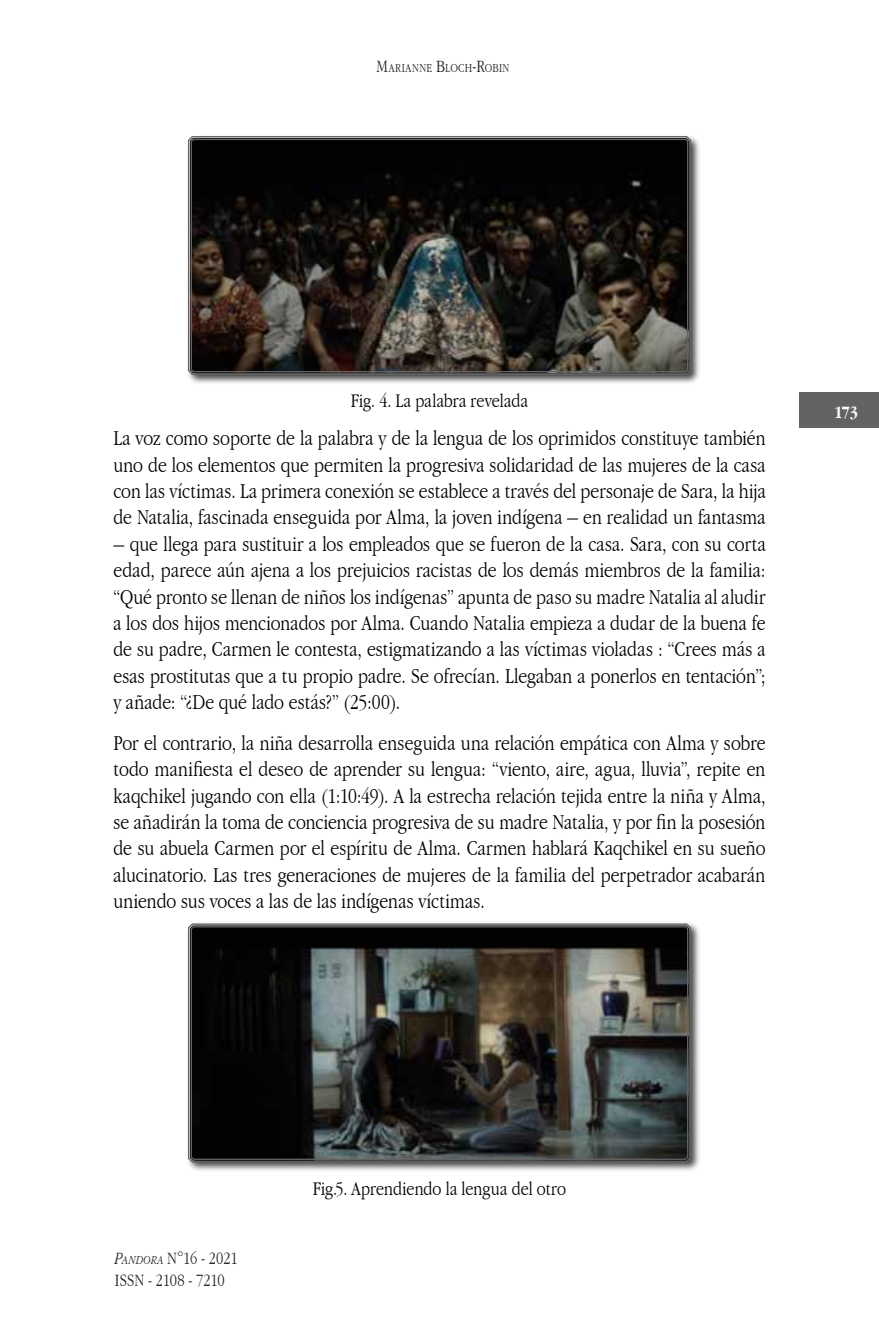
<style>
.page{position:relative;width:879px;height:1321px;background:#fff}
.page>*{position:absolute;margin:0;border:0;box-sizing:border-box;transform-origin:0 0}
.TEXTE{font:300 condensed 22px/26.4px "Garamond";letter-spacing:.005em;color:#000;text-align:justify}
.retrait{font:300 condensed 20px "Garamond";letter-spacing:.005em;color:#000}
.t1{font:300 condensed 18px/22px "Garamond";letter-spacing:.005em;color:#282827}
.t2{font:700 condensed 18px "Garamond";color:#fff}
.t3{font:300 condensed 12.6px "Garamond";letter-spacing:.03em;color:#282827}
.s1{font-size:18px}
.s2{font-style:italic}
.s3{font-style:italic;font-size:12.6px}
</style>
<div class="page">
<div style="left:799px;top:392px;width:80px;height:36px;background:#646363"></div>
<div style="left:186px;top:134px;width:515px;height:251px;background:#000;opacity:.75"></div>
<svg style="left:187px;top:135px;width:505px;height:241px"></svg>
<svg style="left:190px;top:138px;width:499px;height:235px"></svg>
<div style="left:186px;top:921px;width:515px;height:252px;background:#000;opacity:.75"></div>
<svg style="left:187px;top:922px;width:505px;height:242px"></svg>
<div style="left:191px;top:926px;width:497px;height:234px;border:1px solid #646363;border-radius:2px"></div>
<p class="t3" style="left:376px;top:61px;width:134px"><span class="s1">M</span>ARIANNE <span class="s1">B</span>LOCH<span class="s1">-R</span>OBIN</p>
<p class="retrait" style="left:351px;top:390px;width:179px">Fig. 4. La palabra revelada</p>
<p class="TEXTE" style="left:113px;top:425px;width:654px">La voz como soporte de la palabra y de la lengua de los oprimidos constituye también uno de los elementos que permiten la progresiva solidaridad de las mujeres de la casa con las víctimas. La primera conexión se establece a través del personaje de Sara, la hija de Natalia, fascinada enseguida por Alma, la joven indígena – en realidad un fantasma</p>
<p class="TEXTE" style="left:113px;top:530px;width:654px">– que llega para sustituir a los empleados que se fueron de la casa. Sara, con su corta edad, parece aún ajena a los prejuicios racistas de los demás miembros de la familia: “Qué pronto se llenan de niños los indígenas” apunta de paso su madre Natalia al aludir a los dos hijos mencionados por Alma. Cuando Natalia empieza a dudar de la buena fe de su padre, Carmen le contesta, estigmatizando a las víctimas violadas : “Crees más a esas prostitutas que a tu propio padre. Se ofrecían. Llegaban a ponerlos en tentación”; y añade: “¿De qué lado estás?” (25:00).</p>
<p class="TEXTE" style="left:113px;top:729px;width:654px">Por el contrario, la niña desarrolla enseguida una relación empática con Alma y sobre todo manifiesta el deseo de aprender su lengua: “viento, aire, agua, lluvia”, repite en kaqchikel jugando con ella (1:10:49). A la estrecha relación tejida entre la niña y Alma, se añadirán la toma de conciencia progresiva de su madre Natalia, y por fin la posesión de su abuela Carmen por el espíritu de Alma. Carmen hablará Kaqchikel en su sueño alucinatorio. Las tres generaciones de mujeres de la familia del perpetrador acabarán uniendo sus voces a las de las indígenas víctimas.</p>
<p class="t2" style="left:834px;top:402px;width:26px">173</p>
<p class="t1" style="left:115px;top:1247px;width:124px"><span class="s2">P</span><span class="s3">ANDORA</span> N°16 - 2021<br>ISSN - 2108 - 7210</p>
<p class="retrait" style="left:313px;top:1177px;width:255px">Fig.5. Aprendiendo la lengua del otro</p>
</div>
